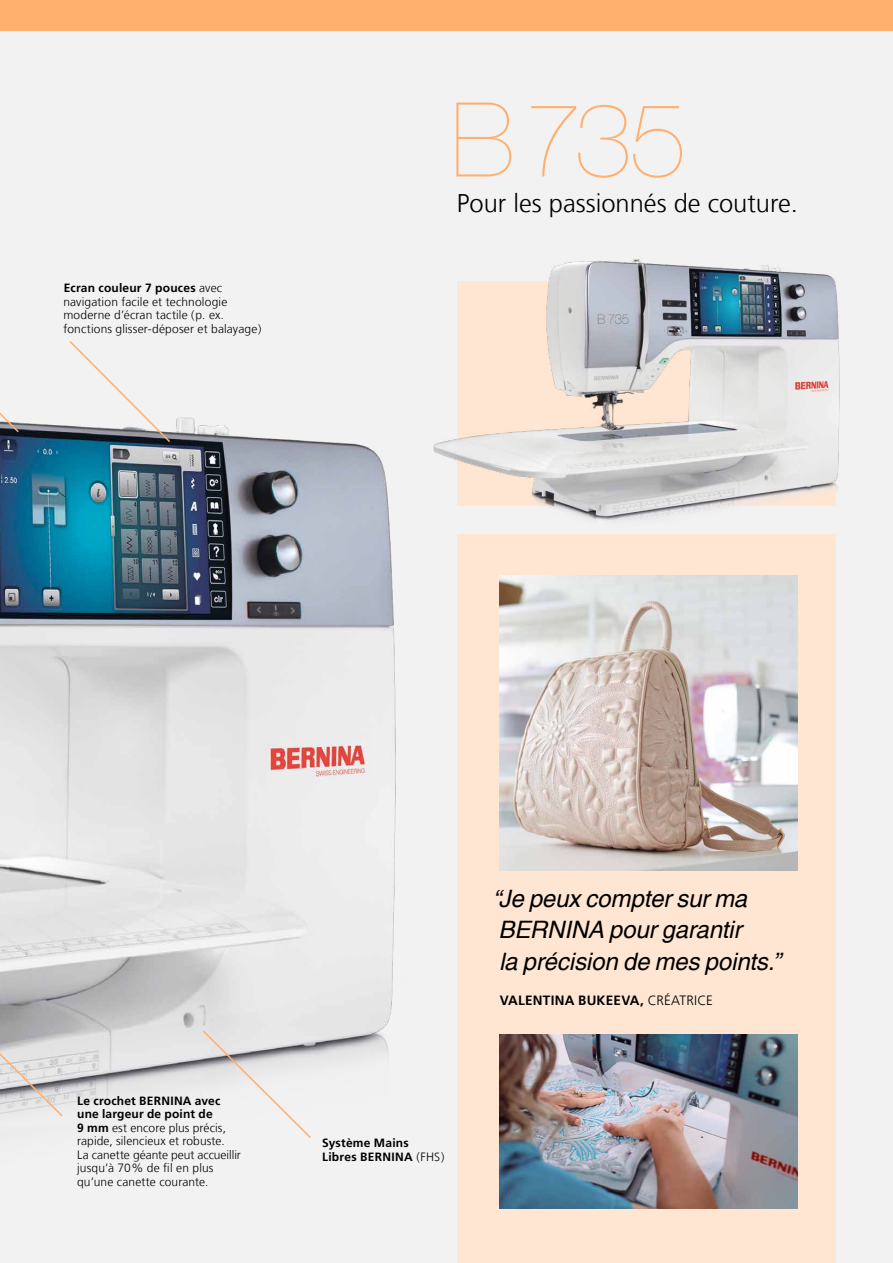
<style>
.page{position:relative;width:893px;height:1263px;background:#fff}
.page>*{position:absolute;margin:0;border:0;box-sizing:border-box;transform-origin:0 0}
.t1{font:200 103.5px "Helvetica Neue LT Std";color:#ffaf6e}
.t2{font:300 25.5px "Frutiger LT Com";color:#000}
.t3{font:italic 24px/31.5px "Helvetica";letter-spacing:-.005em;color:#000}
.t4{font:700 13.5px "Frutiger LT Com";letter-spacing:.015em;color:#000}
.t5{font:300 12px/13.5px "Frutiger LT Com";letter-spacing:.01em;color:#000}
.t6{font:700 12px/13.5px "Frutiger LT Com";letter-spacing:.02em;color:#000}
.s1{font-weight:700}
.s2{font-weight:300}
</style>
<div class="page">
<div style="left:0;top:20px;width:893px;height:1243px;background:#f2f2f2"></div>
<img style="left:0;top:417px;width:396px;height:687px">
<div style="left:457px;top:534px;width:378px;height:729px;background:#ffe6d2"></div>
<img style="left:500px;top:576px;width:297px;height:295px">
<img style="left:433px;top:259px;width:407px;height:277px">
<svg style="left:68px;top:341px;width:104px;height:103px"></svg>
<svg style="left:0;top:412px;width:20px;height:22px"></svg>
<svg style="left:0;top:997px;width:64px;height:120px"></svg>
<div style="left:0;top:0;width:893px;height:30px;background:#ffaf6e"></div>
<img style="left:500px;top:1035px;width:297px;height:174px">
<svg style="left:201px;top:1029px;width:112px;height:109px"></svg>
<p class="t5" style="left:63px;top:281px;width:199px"><span class="s1">Ecran couleur 7 pouces</span> avec navigation facile et technologie moderne d’écran tactile (p. ex. fonctions glisser-déposer et balayage)</p>
<h1 class="t1" style="left:452px;top:80px;width:237px">B735</h1>
<h2 class="t2" style="left:457px;top:188px;width:343px">Pour les passionnés de couture.</h2>
<p class="t5" style="left:77px;top:1094px;width:165px"><span class="s1">Le crochet BERNINA avec une largeur de point de<br>9 mm</span> est encore plus précis, rapide, silencieux et robuste.<br>La canette géante peut accueillir jusqu’à 70% de fil en plus qu’une canette courante.</p>
<h3 class="t3" style="left:493px;top:884px;width:289px">“Je peux compter sur ma<br>BERNINA pour garantir<br>la précision de mes points.”</h3>
<p class="t4" style="left:500px;top:992px;width:215px">VALENTINA BUKEEVA, <span class="s2">CRÉATRICE</span></p>
<p class="t6" style="left:322px;top:1136px;width:124px">Système Mains<br>Libres BERNINA <span class="s2">(FHS)</span></p>
</div>
